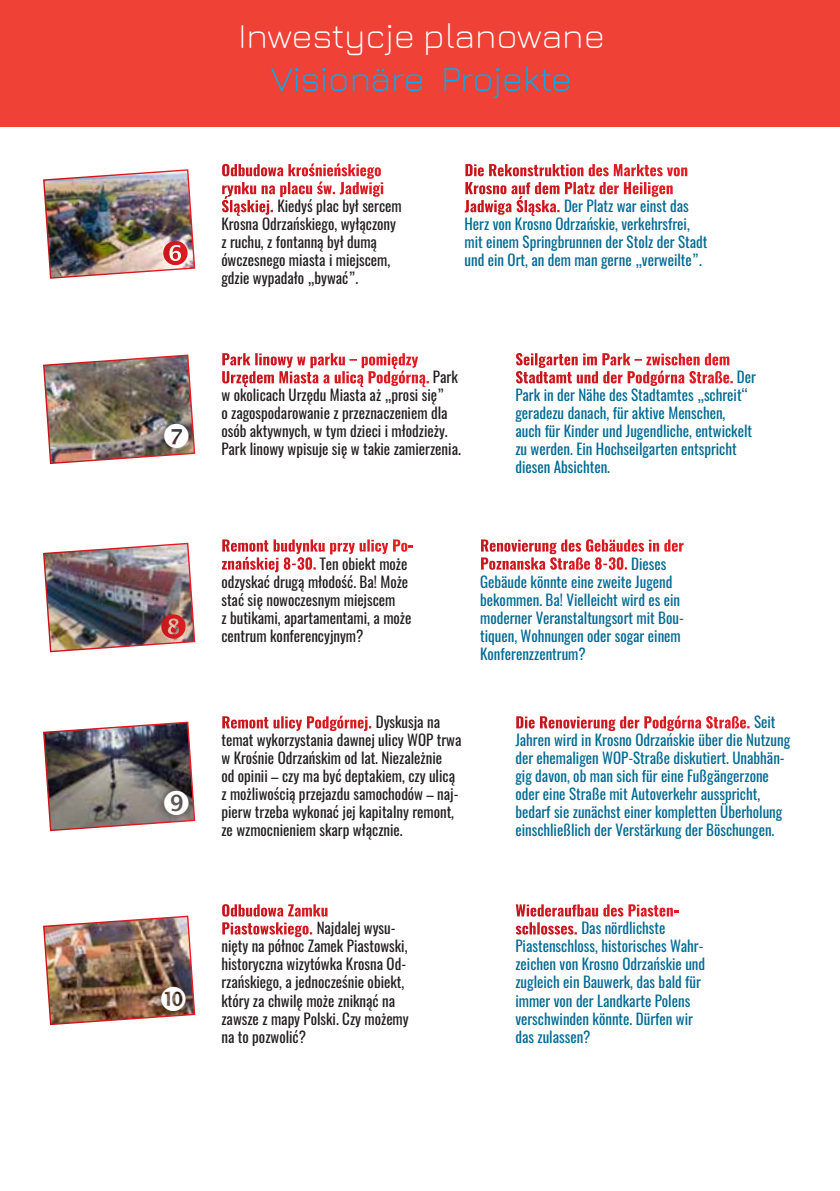
<style>
.page{position:relative;width:840px;height:1191px;background:#fff}
.page>*{position:absolute;margin:0;border:0;box-sizing:border-box;transform-origin:0 0}
.t1{font:300 36px "Jura";color:#fff}
.t2{font:300 36px "Jura";color:#00aeef}
.t3{font:15px/18px "Oswald";color:#006a93}
.t4{font:15px/18px "Oswald";color:#231f20}
.s1{font-weight:700;color:#fff}
</style>
<div class="page">
<div style="left:0;top:0;width:839px;height:126px;background:#ef4136"></div>
<img style="left:43px;top:354px;width:153px;height:111px">
<img style="left:43px;top:721px;width:153px;height:111px">
<img style="left:43px;top:169px;width:153px;height:110px">
<img style="left:43px;top:542px;width:153px;height:111px">
<img style="left:43px;top:915px;width:153px;height:111px">
<h1 class="t1" style="left:238px;top:9px;width:368px">Inwestycje planowane</h1>
<h1 class="t2" style="left:271px;top:52px;width:302px">Visionäre Projekte</h1>
<p class="t4" style="left:221px;top:161px;width:182px"><span class="s1">Odbudowa krośnieńskiego rynku na placu św. Jadwigi<br>Śląskiej.</span> Kiedyś plac był sercem<br>Krosna Odrzańskiego, wyłączony z ruchu, z fontanną był dumą ówczesnego miasta i miejscem, gdzie wypadało „bywać”.</p>
<p class="t3" style="left:464px;top:161px;width:244px"><span class="s1">Die Rekonstruktion des Marktes von Krosno auf dem Platz der Heiligen Jadwiga Śląska.</span> Der Platz war einst das Herz von Krosno Odrzańskie, verkehrsfrei, mit einem Springbrunnen der Stolz der Stadt und ein Ort, an dem man gerne „verweilte”.</p>
<p class="t4" style="left:221px;top:350px;width:241px"><span class="s1">Park linowy w parku – pomiędzy Urzędem Miasta a ulicą Podgórną.</span> Park w okolicach Urzędu Miasta aż „prosi się”<br>o zagospodarowanie z przeznaczeniem dla osób aktywnych, w tym dzieci i młodzieży.<br>Park linowy wpisuje się w takie zamierzenia.</p>
<p class="t3" style="left:515px;top:350px;width:242px"><span class="s1">Seilgarten im Park – zwischen dem Stadtamt und der Podgórna Straße.</span> Der Park in der Nähe des Stadtamtes „schreit“ geradezu danach, für aktive Menschen,<br>auch für Kinder und Jugendliche, entwickelt zu werden. Ein Hochseilgarten entspricht diesen Absichten.</p>
<p class="t4" style="left:221px;top:536px;width:194px"><span class="s1">Remont budynku przy ulicy Po&shy;znańskiej 8-30.</span> Ten obiekt może odzyskać drugą młodość. Ba! Może stać się nowoczesnym miejscem<br>z butikami, apartamentami, a może centrum konferencyjnym?</p>
<p class="t3" style="left:480px;top:536px;width:205px"><span class="s1">Renovierung des Gebäudes in der<br>Poznanska Straße 8-30.</span> Dieses<br>Gebäude könnte eine zweite Jugend bekommen. Ba! Vielleicht wird es ein moderner Veranstaltungsort mit Bou&shy;tiquen, Wohnungen oder sogar einem<br>Konferenzzentrum?</p>
<p class="t4" style="left:221px;top:713px;width:241px"><span class="s1">Remont ulicy Podgórnej.</span> Dyskusja na temat wykorzystania dawnej ulicy WOP trwa w Krośnie Odrzańskim od lat. Niezależnie<br>od opinii – czy ma być deptakiem, czy ulicą z możliwością przejazdu samochodów – naj&shy;pierw trzeba wykonać jej kapitalny remont, ze wzmocnieniem skarp włącznie.</p>
<p class="t3" style="left:515px;top:713px;width:276px"><span class="s1">Die Renovierung der Podgórna Straße.</span> Seit Jahren wird in Krosno Odrzańskie über die Nutzung der ehemaligen WOP-Straße diskutiert. Unabhän&shy;gig davon, ob man sich für eine Fußgängerzone oder eine Straße mit Autoverkehr ausspricht, bedarf sie zunächst einer kompletten Überholung einschließlich der Verstärkung der Böschungen.</p>
<p class="t4" style="left:221px;top:901px;width:189px"><span class="s1">Odbudowa Zamku<br>Piastowskiego.</span> Najdalej wysu&shy;nięty na północ Zamek Piastowski, historyczna wizytówka Krosna Od&shy;rzańskiego, a jednocześnie obiekt, który za chwilę może zniknąć na zawsze z mapy Polski. Czy możemy na to pozwolić?</p>
<p class="t3" style="left:515px;top:901px;width:191px"><span class="s1">Wiederaufbau des Piasten&shy;schlosses.</span> Das nördlichste<br>Piastenschloss, historisches Wahr&shy;zeichen von Krosno Odrzańskie und zugleich ein Bauwerk, das bald für immer von der Landkarte Polens verschwinden könnte. Dürfen wir das zulassen?</p>
</div>
